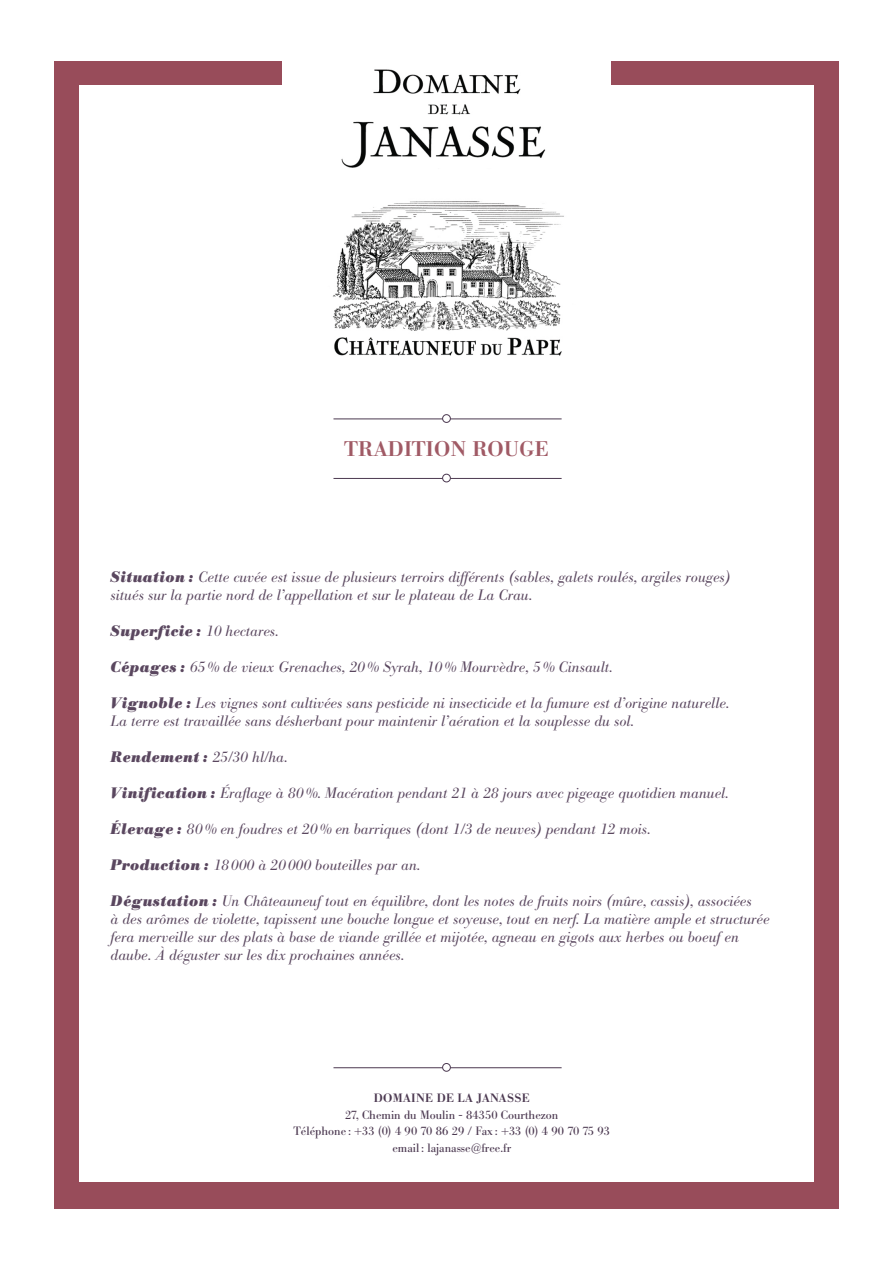
<style>
.page{position:relative;width:893px;height:1263px;background:#fff}
.page>*{position:absolute;margin:0;border:0;box-sizing:border-box;transform-origin:0 0}
.t1{font:500 21px "Bodoni BE";letter-spacing:.02em;color:#a05a65}
.t2{font:italic 300 15px/18px "Bodoni BE";color:#5a475f}
.t3{font:italic 700 15px "Bodoni BE";letter-spacing:.04em;color:#5a475f}
.t4{font:12px/16.5px "Bodoni BE";color:#4b3850;text-align:center}
.t5{font:500 12px "Bodoni BE";letter-spacing:.02em;color:#4b3850}
.s1{font-weight:700}
.s2{font-weight:300}
</style>
<div class="page">
<div style="left:54px;top:61px;width:785px;height:1148px;background:#984c5a"></div>
<div style="left:79px;top:85px;width:735px;height:1097px;background:#fff"></div>
<img style="left:283px;top:61px;width:327px;height:295px">
<hr style="left:333px;top:1067px;width:229px;height:1px;background:#4b3850">
<div style="left:443px;top:1063px;width:7px;height:8px;background:#fff;border-radius:50%"></div>
<div style="left:442px;top:1063px;width:9px;height:8px;border:1px solid #4b3850;border-radius:50%"></div>
<hr style="left:333px;top:478px;width:229px;height:1px;background:#4b3850">
<div style="left:443px;top:474px;width:7px;height:8px;background:#fff;border-radius:50%"></div>
<div style="left:442px;top:474px;width:9px;height:8px;border:1px solid #4b3850;border-radius:50%"></div>
<hr style="left:333px;top:418px;width:229px;height:1px;background:#4b3850">
<div style="left:443px;top:415px;width:7px;height:7px;background:#fff;border-radius:50%"></div>
<div style="left:442px;top:414px;width:9px;height:9px;border:1px solid #4b3850;border-radius:50%"></div>
<h1 class="t1" style="left:344px;top:437px;width:206px">TRADITION ROUGE</h1>
<p class="t2" style="left:111px;top:568px;width:622px"><span class="s1">Situation :</span> Cette cuvée est issue de plusieurs terroirs différents (sables, galets roulés, argiles rouges) situés sur la partie nord de l’appellation et sur le plateau de La Crau.</p>
<p class="t3" style="left:111px;top:621px;width:170px">Superficie : <span class="s2">10 hectares.</span></p>
<p class="t2" style="left:111px;top:658px;width:503px"><span class="s1">Cépages :</span> 65% de vieux Grenaches, 20% Syrah, 10% Mourvèdre, 5% Cinsault.</p>
<p class="t2" style="left:111px;top:694px;width:620px"><span class="s1">Vignoble :</span> Les vignes sont cultivées sans pesticide ni insecticide et la fumure est d’origine naturelle.<br>La terre est travaillée sans désherbant pour maintenir l’aération et la souplesse du sol.</p>
<p class="t2" style="left:111px;top:748px;width:178px"><span class="s1">Rendement :</span> 25/30 hl/ha.</p>
<p class="t2" style="left:111px;top:784px;width:620px"><span class="s1">Vinification :</span> Éraflage à 80%. Macération pendant 21 à 28 jours avec pigeage quotidien manuel.</p>
<p class="t2" style="left:111px;top:820px;width:542px"><span class="s1">Élevage :</span> 80% en foudres et 20% en barriques (dont 1/3 de neuves) pendant 12 mois.</p>
<p class="t2" style="left:111px;top:856px;width:311px"><span class="s1">Production :</span> 18000 à 20000 bouteilles par an.</p>
<p class="t2" style="left:111px;top:892px;width:661px"><span class="s1">Dégustation :</span> Un Châteauneuf tout en équilibre, dont les notes de fruits noirs (mûre, cassis), associées<br>à des arômes de violette, tapissent une bouche longue et soyeuse, tout en nerf. La matière ample et structurée fera merveille sur des plats à base de viande grillée et mijotée, agneau en gigots aux herbes ou boeuf en daube. À déguster sur les dix prochaines années.</p>
<p class="t5" style="left:374px;top:1091px;width:158px">DOMAINE DE LA JANASSE</p>
<p class="t4" style="left:293px;top:1106px;width:318px">27, Chemin du Moulin - 84350 Courthezon<br>Téléphone : +33 (0) 4 90 70 86 29 / Fax : +33 (0) 4 90 70 75 93 email: lajanasse@free.fr</p>
</div>
